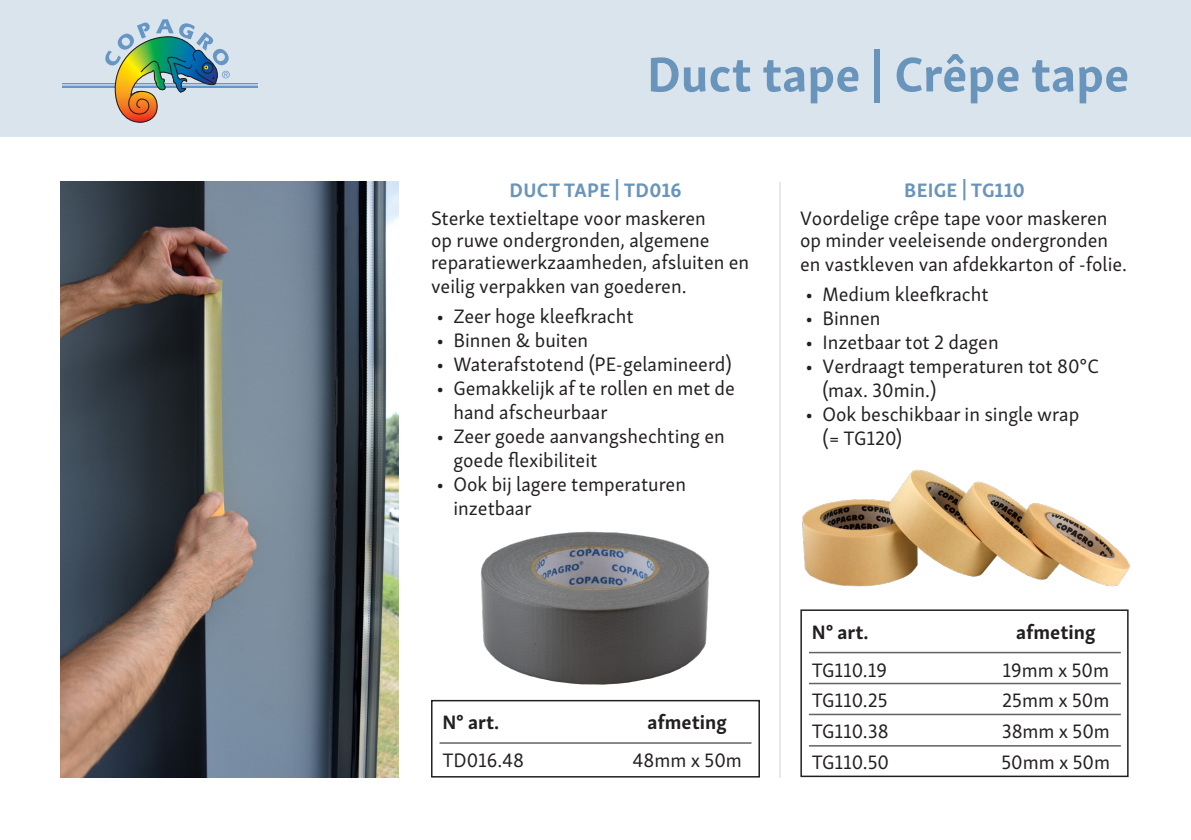
<style>
.page{position:relative;width:1191px;height:840px;background:#fff}
.page>*{position:absolute;margin:0;border:0;box-sizing:border-box;transform-origin:0 0}
.Tussenschot_titel{font:700 50px "Skolar Sans Latn";color:#6994bc}
.Body{font:20px/24px "Skolar Sans Latn";color:#231f20}
.t1{font:700 20px "Skolar Sans Latn";color:#231f20}
.Body-2{font:700 20px "Skolar Sans Latn";letter-spacing:.01em;color:#6994bc}
</style>
<div class="page">
<div style="left:0;top:0;width:1191px;height:136px;background:#dae4ec"></div>
<svg style="left:62px;top:83px;width:196px;height:4px"></svg>
<hr style="left:62px;top:85px;width:196px;height:1px;background:#fff">
<svg style="left:104px;top:19px;width:126px;height:104px"></svg>
<div style="left:800px;top:609px;width:328px;height:167px;border:2px solid #231f20"></div>
<hr style="left:809px;top:682px;width:311px;height:2px;background:#636366">
<hr style="left:809px;top:651px;width:311px;height:2px;background:#636366">
<hr style="left:809px;top:713px;width:311px;height:1px;background:#636366">
<hr style="left:809px;top:744px;width:311px;height:2px;background:#636366">
<div style="left:431px;top:699px;width:329px;height:78px;border:2px solid #231f20"></div>
<hr style="left:439px;top:741px;width:312px;height:2px;background:#636366">
<img style="left:802px;top:469px;width:327px;height:118px">
<hr style="left:779px;top:181px;width:1px;height:596px;background:#d1d2d4">
<img style="left:61px;top:181px;width:338px;height:596px">
<img style="left:480px;top:531px;width:230px;height:154px">
<p class="Tussenschot_titel" style="left:647px;top:34px;width:484px">Duct tape | Crêpe tape</p>
<p class="Body-2" style="left:509px;top:173px;width:174px">DUCT TAPE | TD016</p>
<p class="Body" style="left:431px;top:205px;width:320px;line-height:22px">Sterke textieltape voor maskeren<br>op ruwe ondergronden, algemene reparatiewerkzaamheden, afsluiten en</p>
<p class="Body" style="left:431px;top:272px;width:257px">veilig verpakken van goederen.</p>
<p class="Body" style="left:436px;top:302px;width:199px">• Zeer hoge kleefkracht</p>
<p class="Body" style="left:436px;top:326px;width:153px">• Binnen &amp; buiten</p>
<p class="Body" style="left:436px;top:350px;width:297px">• Waterafstotend (PE-gelamineerd)</p>
<p class="Body" style="left:453px;top:374px;width:283px;text-indent:-17px">• Gemakkelijk af te rollen en met de hand afscheurbaar</p>
<p class="Body" style="left:453px;top:422px;width:273px;text-indent:-17px">• Zeer goede aanvangshechting en goede flexibiliteit</p>
<p class="Body" style="left:453px;top:470px;width:234px;text-indent:-17px">• Ook bij lagere temperaturen inzetbaar</p>
<p class="t1" style="left:442px;top:705px;width:58px">N° art.</p>
<p class="t1" style="left:647px;top:705px;width:81px">afmeting</p>
<p class="Body" style="left:442px;top:746px;width:83px">TD016.48</p>
<p class="Body" style="left:632px;top:746px;width:111px">48mm x 50m</p>
<p class="Body-2" style="left:904px;top:173px;width:122px">BEIGE | TG110</p>
<p class="Body" style="left:800px;top:205px;width:310px;line-height:22px">Voordelige crêpe tape voor maskeren op minder veeleisende ondergronden</p>
<p class="Body" style="left:800px;top:250px;width:328px">en vastkleven van afdekkarton of -folie.</p>
<p class="Body" style="left:805px;top:280px;width:184px">• Medium kleefkracht</p>
<p class="Body" style="left:805px;top:304px;width:76px">• Binnen</p>
<p class="Body" style="left:805px;top:328px;width:194px">• Inzetbaar tot 2 dagen</p>
<p class="Body" style="left:822px;top:352px;width:278px;text-indent:-17px">• Verdraagt temperaturen tot 80°C (max. 30min.)</p>
<p class="Body" style="left:822px;top:400px;width:258px;text-indent:-17px">• Ook beschikbaar in single wrap (= TG120)</p>
<p class="t1" style="left:811px;top:615px;width:59px">N° art.</p>
<p class="t1" style="left:1016px;top:615px;width:81px">afmeting</p>
<p class="Body" style="left:811px;top:655px;width:77px">TG110.19</p>
<p class="Body" style="left:1002px;top:655px;width:108px">19mm x 50m</p>
<p class="Body" style="left:811px;top:686px;width:77px">TG110.25</p>
<p class="Body" style="left:1002px;top:686px;width:109px">25mm x 50m</p>
<p class="Body" style="left:811px;top:717px;width:78px">TG110.38</p>
<p class="Body" style="left:1001px;top:717px;width:110px">38mm x 50m</p>
<p class="Body" style="left:811px;top:747px;width:79px">TG110.50</p>
<p class="Body" style="left:1001px;top:747px;width:110px">50mm x 50m</p>
</div>
